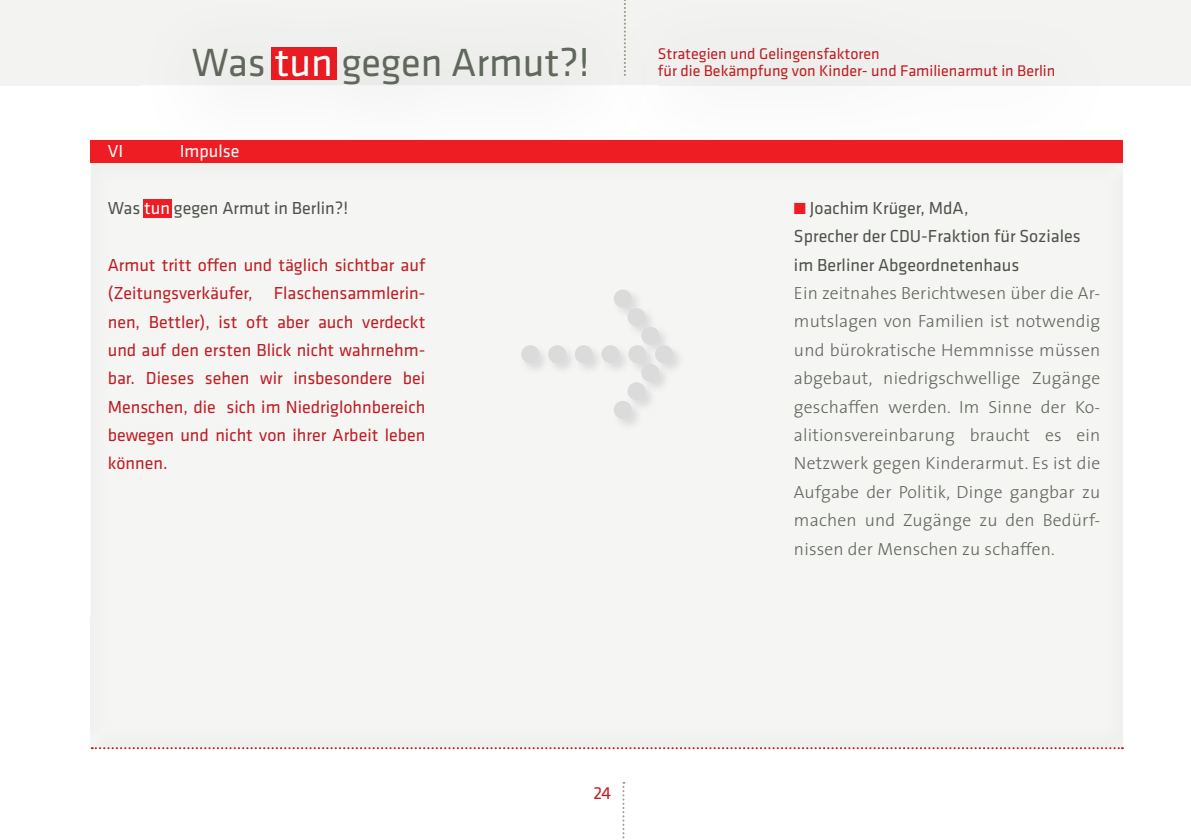
<style>
.page{position:relative;width:1191px;height:840px;background:#fff}
.page>*{position:absolute;margin:0;border:0;box-sizing:border-box;transform-origin:0 0}
.t1{font:500 132px "Meta Plus";color:#dadbda}
.t2{font:40.8px "Klavika Basic";color:#60685c}
.t3{font:18px/28.4px "Klavika Basic";color:#be1e23;text-align:justify}
.t4{font:18px/28.4px "Klavika Basic";color:#4d534a}
.t5{font:18px "Klavika Basic";color:#fff}
.t6{font:300 17.6px/28.4px "The Sans";letter-spacing:.01em;color:#60685c;text-align:justify}
.t7{font:16px/17.2px "Klavika Basic";color:#be1e23}
.s1{color:#fff}
.s2{color:#ee1d23}
</style>
<div class="page">
<div style="left:0;top:0;width:1191px;height:85px;background:#f3f3f1"></div>
<svg style="left:622px;top:781px;width:2px;height:58px"></svg>
<div style="left:271px;top:48px;width:65px;height:32px;background:#e81b22"></div>
<svg style="left:624px;top:0;width:2px;height:76px"></svg>
<div style="left:91px;top:163px;width:481px;height:585px;background:#f5f5f4"></div>
<svg style="left:92px;top:746px;width:1031px;height:2px;background:#e8d1d0"></svg>
<div style="left:91px;top:140px;width:1032px;height:23px;background:#ee1d23"></div>
<div style="left:143px;top:199px;width:28px;height:19px;background:#ee1d23"></div>
<img style="left:520px;top:288px;width:164px;height:141px">
<h2 class="t2" style="left:192px;top:47px;width:399px">Was <span class="s1">tun</span> gegen Armut?!</h2>
<p class="t7" style="left:658px;top:46px;width:399px">Strategien und Gelingensfaktoren<br>für die Bekämpfung von Kinder- und Familienarmut in Berlin</p>
<p class="t5" style="left:108px;top:144px;width:17px">VI</p>
<p class="t5" style="left:180px;top:144px;width:61px">Impulse</p>
<p class="t4" style="left:108px;top:195px;width:242px">Was <span class="s1">tun</span> gegen Armut in Berlin?!</p>
<p class="t3" style="left:108px;top:252px;width:319px">Armut tritt offen und täglich sichtbar auf (Zeitungsverkäufer, Flaschensammlerin&shy;nen, Bettler), ist oft aber auch verdeckt und auf den ersten Blick nicht wahrnehm&shy;bar. Dieses sehen wir insbesondere bei Menschen, die sich im Niedriglohnbereich bewegen und nicht von ihrer Arbeit leben können.</p>
<h1 class="t1" style="left:515px;top:270px;width:167px">&gt;</h1>
<p class="t3" style="left:593px;top:779px;width:19px">24</p>
<p class="t4" style="left:794px;top:195px;width:288px"><span class="s2">■</span> Joachim Krüger, MdA,<br>Sprecher der CDU-Fraktion für Soziales im Berliner Abgeordnetenhaus</p>
<p class="t6" style="left:794px;top:280px;width:308px">Ein zeitnahes Berichtwesen über die Ar&shy;mutslagen von Familien ist notwendig und bürokratische Hemmnisse müssen abgebaut, niedrigschwellige Zugänge geschaffen werden. Im Sinne der Ko&shy;alitionsvereinbarung braucht es ein Netzwerk gegen Kinderarmut. Es ist die Aufgabe der Politik, Dinge gangbar zu machen und Zugänge zu den Bedürf&shy;nissen der Menschen zu schaffen.</p>
</div>
